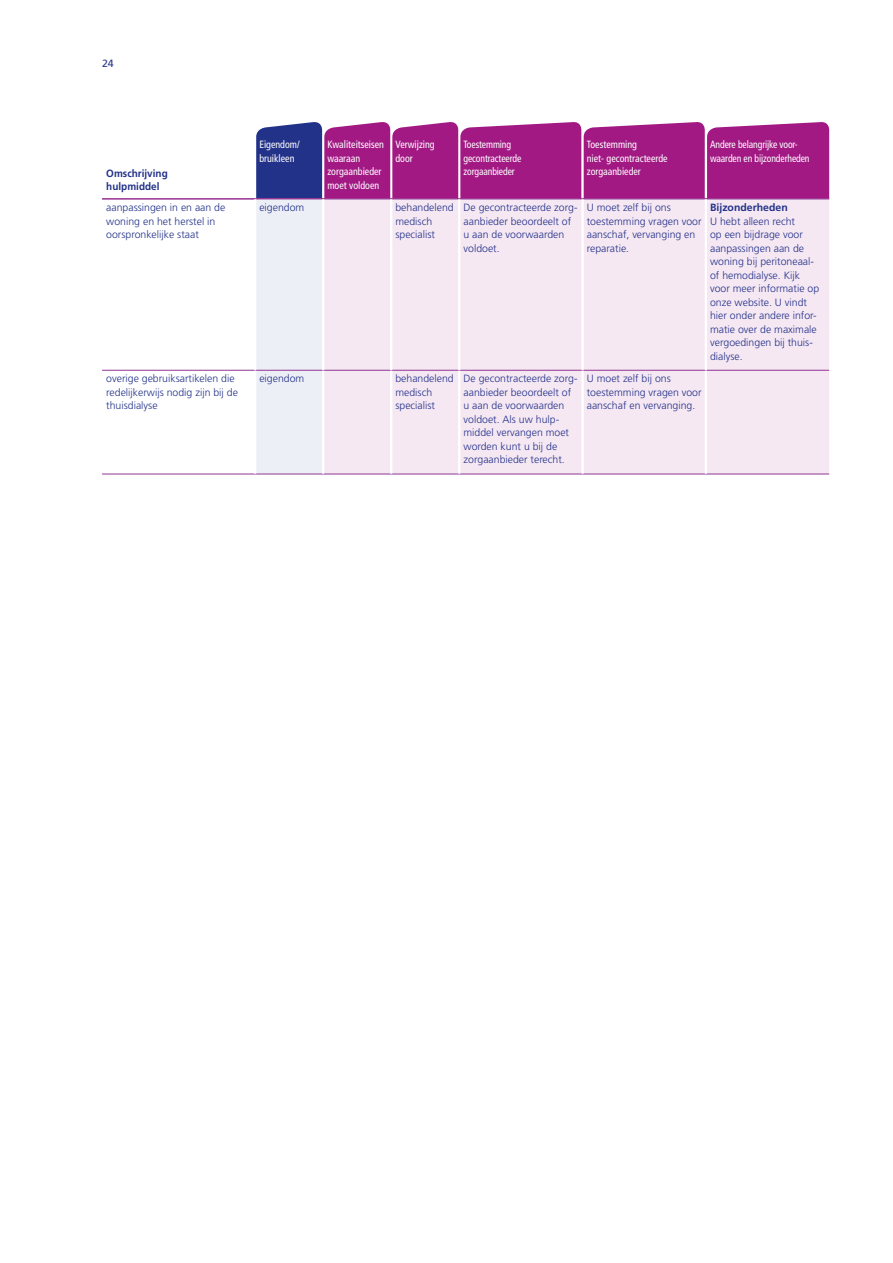
<style>
.page{position:relative;width:893px;height:1263px;background:#fff}
.page>*{position:absolute;margin:0;border:0;box-sizing:border-box;transform-origin:0 0}
.t1{font:300 10.5px/13.5px "Frutiger";color:#233289}
.t2{font:condensed 10.5px/13.5px "Frutiger";color:#fff;scale:.95 1}
.t3{font:condensed 10.5px/13.5px "Frutiger";color:#fff;scale:.92 1}
.t4{font:700 10.5px/13.5px "Frutiger";color:#233289;scale:.95 1}
.t5{font:700 10.5px "Frutiger";color:#233289}
.t6{font:10.5px "Frutiger";color:#233289}
</style>
<div class="page">
<hr style="left:102px;top:198px;width:153px;height:1px;background:#a21984">
<svg style="left:255px;top:122px;width:574px;height:352px;background:#b163aa"></svg>
<div style="left:324px;top:200px;width:505px;height:274px;background:#f6e8f3"></div>
<hr style="left:102px;top:199px;width:153px;height:1px;background:#8f3694">
<hr style="left:706px;top:199px;width:123px;height:1px;background:#8f3694">
<hr style="left:102px;top:370px;width:153px;height:1px;background:#8f3694">
<hr style="left:706px;top:370px;width:123px;height:1px;background:#8f3694">
<hr style="left:102px;top:474px;width:153px;height:1px;background:#8f3694">
<hr style="left:706px;top:474px;width:123px;height:1px;background:#8f3694">
<hr style="left:255px;top:199px;width:68px;height:1px;background:#8f3694">
<hr style="left:323px;top:199px;width:68px;height:1px;background:#8f3694">
<hr style="left:391px;top:199px;width:68px;height:1px;background:#8f3694">
<hr style="left:459px;top:199px;width:124px;height:1px;background:#8f3694">
<hr style="left:583px;top:199px;width:123px;height:1px;background:#8f3694">
<hr style="left:255px;top:370px;width:68px;height:1px;background:#8f3694">
<hr style="left:323px;top:370px;width:68px;height:1px;background:#8f3694">
<hr style="left:391px;top:370px;width:68px;height:1px;background:#8f3694">
<hr style="left:459px;top:370px;width:124px;height:1px;background:#8f3694">
<hr style="left:583px;top:370px;width:123px;height:1px;background:#8f3694">
<hr style="left:255px;top:474px;width:68px;height:1px;background:#8f3694">
<hr style="left:323px;top:474px;width:68px;height:1px;background:#8f3694">
<hr style="left:391px;top:474px;width:68px;height:1px;background:#8f3694">
<hr style="left:459px;top:474px;width:124px;height:1px;background:#8f3694">
<hr style="left:583px;top:474px;width:123px;height:1px;background:#8f3694">
<hr style="left:254px;top:199px;width:2px;height:171px;background:#fff">
<hr style="left:322px;top:199px;width:2px;height:171px;background:#fff">
<hr style="left:390px;top:199px;width:2px;height:171px;background:#fff">
<hr style="left:458px;top:199px;width:2px;height:171px;background:#fff">
<hr style="left:581px;top:199px;width:3px;height:171px;background:#fff">
<hr style="left:705px;top:199px;width:2px;height:171px;background:#fff">
<hr style="left:254px;top:371px;width:2px;height:103px;background:#fff">
<hr style="left:322px;top:371px;width:2px;height:103px;background:#fff">
<hr style="left:390px;top:371px;width:2px;height:103px;background:#fff">
<hr style="left:458px;top:371px;width:2px;height:103px;background:#fff">
<hr style="left:581px;top:371px;width:3px;height:103px;background:#fff">
<hr style="left:705px;top:371px;width:2px;height:103px;background:#fff">
<p class="t6" style="left:102px;top:58px;width:13px">24</p>
<p class="t4" style="left:106px;top:166px;width:66px">Omschrijving hulpmiddel</p>
<p class="t2" style="left:259px;top:138px;width:44px">Eigendom/ bruikleen</p>
<p class="t2" style="left:327px;top:138px;width:61px">Kwaliteitseisen waaraan zorgaanbieder moet voldoen</p>
<p class="t2" style="left:395px;top:138px;width:43px">Verwijzing door</p>
<p class="t3" style="left:463px;top:138px;width:64px">Toestemming gecontracteerde zorgaanbieder</p>
<p class="t2" style="left:587px;top:138px;width:87px">Toestemming<br>niet- gecontracteerde zorgaanbieder</p>
<p class="t3" style="left:710px;top:138px;width:110px">Andere belangrijke voor&shy;waarden en bijzonderheden</p>
<p class="t1" style="left:106px;top:201px;width:121px">aanpassingen in en aan de woning en het herstel in oorspronkelijke staat</p>
<p class="t1" style="left:259px;top:201px;width:46px">eigendom</p>
<p class="t1" style="left:395px;top:201px;width:60px">behandelend medisch specialist</p>
<p class="t1" style="left:463px;top:201px;width:116px">De gecontracteerde zorg&shy;aanbieder beoordeelt of u aan de voorwaarden voldoet.</p>
<p class="t1" style="left:587px;top:201px;width:116px">U moet zelf bij ons toestemming vragen voor aanschaf, vervanging en reparatie.</p>
<p class="t5" style="left:710px;top:201px;width:79px">Bijzonderheden</p>
<p class="t1" style="left:710px;top:214px;width:111px">U hebt alleen recht<br>op een bijdrage voor aanpassingen aan de woning bij peritoneaal&shy;of hemodialyse. Kijk voor meer informatie op onze website. U vindt hier onder andere infor&shy;matie over de maximale vergoedingen bij thuis&shy;dialyse.</p>
<p class="t1" style="left:106px;top:372px;width:133px">overige gebruiksartikelen die redelijkerwijs nodig zijn bij de thuisdialyse</p>
<p class="t1" style="left:259px;top:372px;width:46px">eigendom</p>
<p class="t1" style="left:395px;top:372px;width:60px">behandelend medisch specialist</p>
<p class="t1" style="left:463px;top:372px;width:116px">De gecontracteerde zorg&shy;aanbieder beoordeelt of u aan de voorwaarden voldoet. Als uw hulp&shy;middel vervangen moet worden kunt u bij de zorgaanbieder terecht.</p>
<p class="t1" style="left:587px;top:372px;width:116px">U moet zelf bij ons toestemming vragen voor aanschaf en vervanging.</p>
</div>
